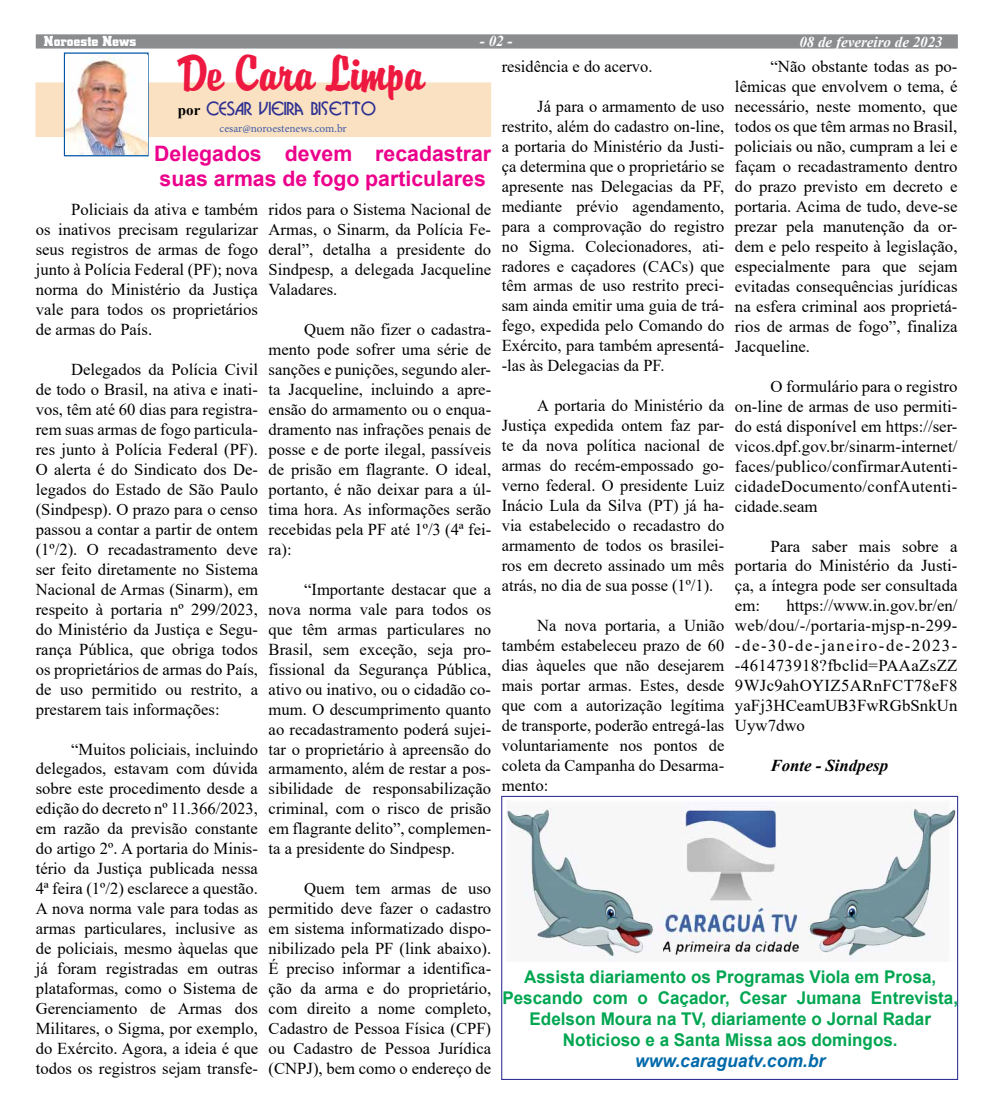
<style>
.page{position:relative;width:993px;height:1117px;background:#fff}
.page>*{position:absolute;margin:0;border:0;box-sizing:border-box;transform-origin:0 0}
.t1{font:45px "Briquet Plain";color:#ed1941}
.t2{font:700 21.25px/25.5px "Arial";color:#ec008c}
.t3{font:italic 700 18px "Arial";color:#0069aa}
.t4{font:700 17.5px/21px "Arial";color:#00a651;text-align:center}
.t5{font:17.5px "Bosanova Plain";color:#2e3092}
.t6{font:16.62px/20px "Times New Roman";color:#000;text-align:justify}
.t7{font:italic 700 16.62px "Times New Roman";color:#000}
.t8{font:italic 700 15px "Times New Roman";color:#fff}
.t9{font:700 15px "City D";letter-spacing:.005em;color:#fff}
.t10{font:11.25px "Minion Pro";color:#415ca9}
.s1{font-family:"Times New Roman";font-weight:700;font-size:15px;color:#000}
</style>
<div class="page">
<div style="left:36px;top:34px;width:921px;height:15px;background:#8a8c8e;border:1px solid #8a8c8e"></div>
<div style="left:35px;top:82px;width:456px;height:55px;background:#f9e1c1;border:1px solid #f9e1c1"></div>
<div style="left:64px;top:52px;width:84px;height:104px;border:1px solid #0057a8"></div>
<img style="left:66px;top:55px;width:81px;height:99px">
<div style="left:501px;top:795px;width:456px;height:284px;background:#fff;border:1px solid #2e3092"></div>
<img style="left:506px;top:800px;width:450px;height:161px">
<p class="t9" style="left:44px;top:33px;width:94px">Noroeste News</p>
<p class="t8" style="left:480px;top:31px;width:34px">- 02 -</p>
<p class="t8" style="left:799px;top:31px;width:145px">08 de fevereiro de 2023</p>
<h1 class="t1" style="left:179px;top:46px;width:246px">De Cara Limpa</h1>
<p class="t5" style="left:178px;top:98px;width:200px"><span class="s1">por</span> CESAR VIEIRA BISETTO</p>
<p class="t10" style="left:219px;top:121px;width:129px">cesar@noroestenews.com.br</p>
<p class="t2" style="left:154px;top:141px;width:338px">Delegados devem recadastrar suas armas de fogo particulares</p>
<p class="t6" style="left:36px;top:199px;width:224px;text-indent:35px">Policiais da ativa e também os inativos precisam regularizar seus registros de armas de fogo junto à Polícia Federal (PF); nova norma do Ministério da Justiça vale para todos os proprietários de armas do País.</p>
<p class="t6" style="left:36px;top:359px;width:224px;text-indent:35px">Delegados da Polícia Civil de todo o Brasil, na ativa e inati&shy;vos, têm até 60 dias para registra&shy;rem suas armas de fogo particula&shy;res junto à Polícia Federal (PF).<br>O alerta é do Sindicato dos De&shy;legados do Estado de São Paulo (Sindpesp). O prazo para o censo passou a contar a partir de ontem (1º/2). O recadastramento deve ser feito diretamente no Sistema Nacional de Armas (Sinarm), em respeito à portaria nº 299/2023, do Ministério da Justiça e Segu&shy;rança Pública, que obriga todos os proprietários de armas do País, de uso permitido ou restrito, a prestarem tais informações:</p>
<p class="t6" style="left:36px;top:738px;width:224px;text-indent:35px">“Muitos policiais, incluindo delegados, estavam com dúvida sobre este procedimento desde a edição do decreto nº 11.366/2023, em razão da previsão constante do artigo 2º. A portaria do Minis&shy;tério da Justiça publicada nessa 4ª feira (1º/2) esclarece a questão.<br>A nova norma vale para todas as armas particulares, inclusive as de policiais, mesmo àquelas que já foram registradas em outras plataformas, como o Sistema de Gerenciamento de Armas dos Militares, o Sigma, por exemplo, do Exército. Agora, a ideia é que todos os registros sejam transfe-</p>
<p class="t6" style="left:501px;top:56px;width:152px">residência e do acervo.</p>
<p class="t6" style="left:501px;top:96px;width:224px;text-indent:35px">Já para o armamento de uso restrito, além do cadastro on-line, a portaria do Ministério da Justi&shy;ça determina que o proprietário se apresente nas Delegacias da PF, mediante prévio agendamento, para a comprovação do registro no Sigma. Colecionadores, ati&shy;radores e caçadores (CACs) que têm armas de uso restrito preci&shy;sam ainda emitir uma guia de trá&shy;fego, expedida pelo Comando do Exército, para também apresentá--las às Delegacias da PF.</p>
<p class="t6" style="left:501px;top:395px;width:224px;text-indent:35px">A portaria do Ministério da Justiça expedida ontem faz par&shy;te da nova política nacional de armas do recém-empossado go&shy;verno federal. O presidente Luiz Inácio Lula da Silva (PT) já ha&shy;via estabelecido o recadastro do armamento de todos os brasilei&shy;ros em decreto assinado um mês atrás, no dia de sua posse (1º/1).</p>
<p class="t6" style="left:501px;top:614px;width:224px;text-indent:35px">Na nova portaria, a União também estabeleceu prazo de 60 dias àqueles que não desejarem mais portar armas. Estes, desde que com a autorização legítima de transporte, poderão entregá-las voluntariamente nos pontos de coleta da Campanha do Desarma&shy;mento:</p>
<p class="t6" style="left:734px;top:56px;width:224px;text-indent:35px">“Não obstante todas as po&shy;lêmicas que envolvem o tema, é necessário, neste momento, que todos os que têm armas no Brasil, policiais ou não, cumpram a lei e façam o recadastramento dentro do prazo previsto em decreto e portaria. Acima de tudo, deve-se prezar pela manutenção da or&shy;dem e pelo respeito à legislação, especialmente para que sejam evitadas consequências jurídicas na esfera criminal aos proprietá&shy;rios de armas de fogo”, finaliza Jacqueline.</p>
<p class="t6" style="left:734px;top:375px;width:224px;text-indent:35px">O formulário para o registro on-line de armas de uso permiti&shy;do está disponível em https://ser&shy;vicos.dpf.gov.br/sinarm-internet/ faces/publico/confirmarAutenti&shy;cidadeDocumento/confAutenti&shy;cidade.seam</p>
<p class="t6" style="left:734px;top:535px;width:224px;text-indent:35px">Para saber mais sobre a portaria do Ministério da Justi&shy;ça, a íntegra pode ser consultada em:</p>
<p class="t6" style="left:268px;top:199px;width:224px">ridos para o Sistema Nacional de Armas, o Sinarm, da Polícia Fe&shy;deral”, detalha a presidente do Sindpesp, a delegada Jacqueline Valadares.</p>
<p class="t6" style="left:268px;top:319px;width:224px;text-indent:35px">Quem não fizer o cadastra&shy;mento pode sofrer uma série de sanções e punições, segundo aler&shy;ta Jacqueline, incluindo a apre&shy;ensão do armamento ou o enqua&shy;dramento nas infrações penais de posse e de porte ilegal, passíveis de prisão em flagrante. O ideal, portanto, é não deixar para a úl&shy;tima hora. As informações serão recebidas pela PF até 1º/3 (4ª fei&shy;ra):</p>
<p class="t6" style="left:268px;top:578px;width:224px;text-indent:35px">“Importante destacar que a nova norma vale para todos os que têm armas particulares no Brasil, sem exceção, seja pro&shy;fissional da Segurança Pública, ativo ou inativo, ou o cidadão co&shy;mum. O descumprimento quanto ao recadastramento poderá sujei&shy;tar o proprietário à apreensão do armamento, além de restar a pos&shy;sibilidade de responsabilização criminal, com o risco de prisão em flagrante delito”, complemen&shy;ta a presidente do Sindpesp.</p>
<p class="t6" style="left:268px;top:877px;width:224px;text-indent:35px">Quem tem armas de uso permitido deve fazer o cadastro em sistema informatizado dispo&shy;nibilizado pela PF (link abaixo).<br>É preciso informar a identifica&shy;ção da arma e do proprietário, com direito a nome completo, Cadastro de Pessoa Física (CPF) ou Cadastro de Pessoa Jurídica (CNPJ), bem como o endereço de</p>
<p class="t6" style="left:734px;top:595px;width:224px;text-indent:51px">https://www.in.gov.br/en/ web/dou/-/portaria-mjsp-n-299- -de-30-de-janeiro-de-2023- -461473918?fbclid=PAAaZsZZ 9WJc9ahOYIZ5ARnFCT78eF8 yaFj3HCeamUB3FwRGbSnkUn Uyw7dwo</p>
<p class="t7" style="left:770px;top:753px;width:119px">Fonte - Sindpesp</p>
<p class="t4" style="left:502px;top:965px;width:457px">Assista diariamento os Programas Viola em Prosa, Pescando com o Caçador, Cesar Jumana Entrevista, Edelson Moura na TV, diariamente o Jornal Radar Noticioso e a Santa Missa aos domingos.</p>
<p class="t3" style="left:635px;top:1048px;width:191px">www.caraguatv.com.br</p>
</div>
